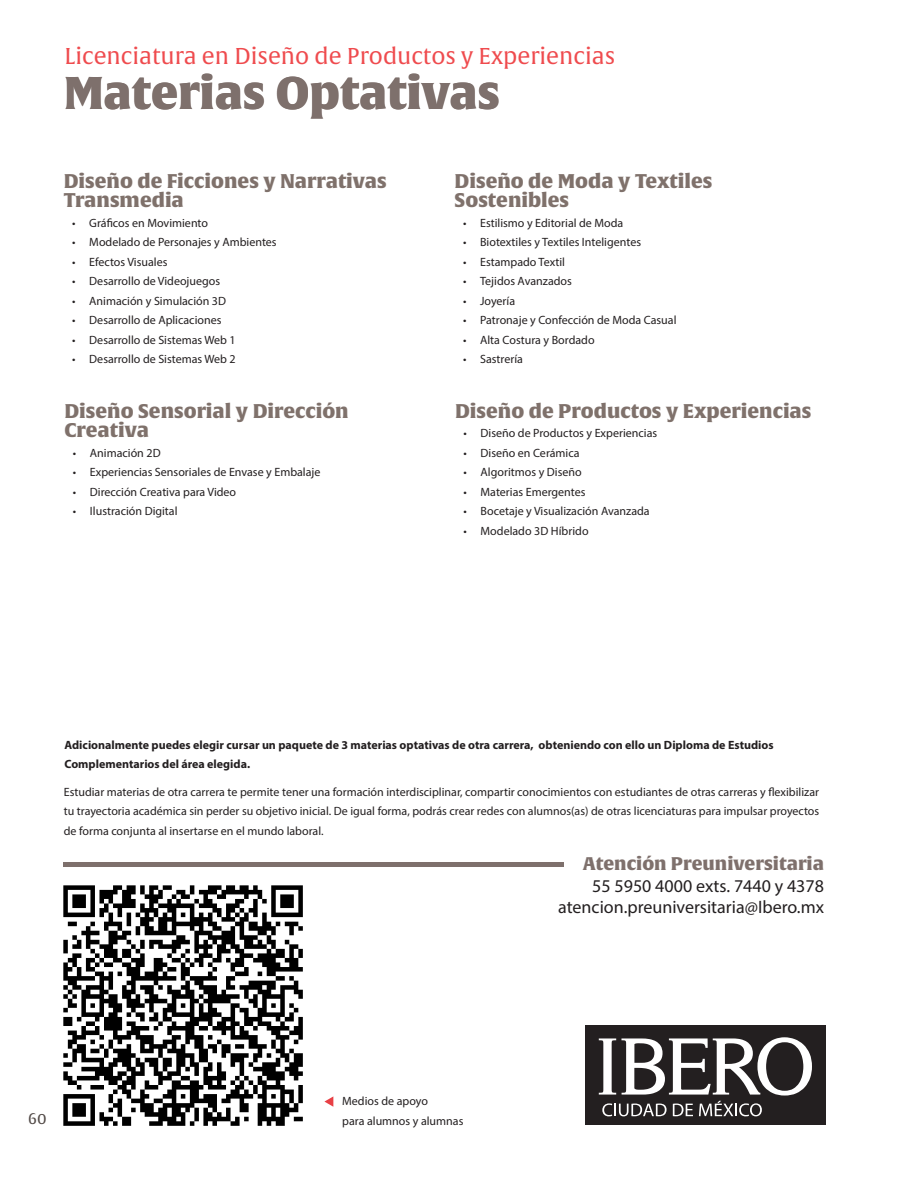
<style>
.page{position:relative;width:918px;height:1188px;background:#fff}
.page>*{position:absolute;margin:0;border:0;box-sizing:border-box;transform-origin:0 0}
.t1{font:45px "Alverata Bl";color:#7e706c}
.t2{font:22.5px "Alverata";color:#ef4b4e}
.t3{font:19.5px/19.5px "Alverata Bl";color:#7f716b}
.t4{font:18px "Myriad Pro";color:#231f20}
.t5{font:18px "Alverata Bl";color:#7e706c}
.t6{font:15px "Alverata";color:#524a47}
.t7{font:12px/19.5px "Myriad Pro";color:#231f20;text-align:justify}
.t8{font:700 12px/19.5px "Myriad Pro";color:#231f20}
</style>
<div class="page">
<div style="left:585px;top:1025px;width:240px;height:99px;background:#231f20"></div>
<svg style="left:599px;top:1037px;width:213px;height:79px"></svg>
<div style="left:64px;top:862px;width:500px;height:5px;background:#7e706c"></div>
<img style="left:63px;top:885px;width:240px;height:241px">
<svg style="left:324px;top:1096px;width:9px;height:11px"></svg>
<p class="t2" style="left:64px;top:43px;width:552px">Licenciatura en Diseño de Productos y Experiencias</p>
<p class="t1" style="left:64px;top:64px;width:438px">Materias Optativas</p>
<p class="t3" style="left:64px;top:171px;width:325px">Diseño de Ficciones y Narrativas<br>Transmedia</p>
<p class="t7" style="left:72px;top:213px;width:137px">• Gráficos en Movimiento</p>
<p class="t7" style="left:72px;top:232px;width:206px">• Modelado de Personajes y Ambientes</p>
<p class="t7" style="left:72px;top:252px;width:97px">• Efectos Visuales</p>
<p class="t7" style="left:72px;top:271px;width:149px">• Desarrollo de Videojuegos</p>
<p class="t7" style="left:72px;top:291px;width:155px">• Animación y Simulación 3D</p>
<p class="t7" style="left:72px;top:310px;width:151px">• Desarrollo de Aplicaciones</p>
<p class="t7" style="left:72px;top:330px;width:165px">• Desarrollo de Sistemas Web 1</p>
<p class="t7" style="left:72px;top:349px;width:165px">• Desarrollo de Sistemas Web 2</p>
<p class="t3" style="left:64px;top:401px;width:286px">Diseño Sensorial y Dirección<br>Creativa</p>
<p class="t7" style="left:73px;top:443px;width:89px">• Animación 2D</p>
<p class="t7" style="left:73px;top:462px;width:249px">• Experiencias Sensoriales de Envase y Embalaje</p>
<p class="t7" style="left:73px;top:482px;width:165px">• Dirección Creativa para Video</p>
<p class="t7" style="left:73px;top:501px;width:106px">• Ilustración Digital</p>
<p class="t3" style="left:455px;top:171px;width:259px">Diseño de Moda y Textiles<br>Sostenibles</p>
<p class="t7" style="left:463px;top:213px;width:162px">• Estilismo y Editorial de Moda</p>
<p class="t7" style="left:463px;top:232px;width:179px">• Biotextiles y Textiles Inteligentes</p>
<p class="t7" style="left:463px;top:252px;width:103px">• Estampado Textil</p>
<p class="t7" style="left:463px;top:271px;width:110px">• Tejidos Avanzados</p>
<p class="t7" style="left:463px;top:291px;width:54px">• Joyería</p>
<p class="t7" style="left:463px;top:310px;width:215px">• Patronaje y Confección de Moda Casual</p>
<p class="t7" style="left:463px;top:330px;width:133px">• Alta Costura y Bordado</p>
<p class="t7" style="left:463px;top:349px;width:61px">• Sastrería</p>
<p class="t3" style="left:455px;top:401px;width:358px">Diseño de Productos y Experiencias</p>
<p class="t7" style="left:464px;top:423px;width:195px">• Diseño de Productos y Experiencias</p>
<p class="t7" style="left:464px;top:443px;width:118px">• Diseño en Cerámica</p>
<p class="t7" style="left:464px;top:462px;width:120px">• Algoritmos y Diseño</p>
<p class="t7" style="left:464px;top:482px;width:123px">• Materias Emergentes</p>
<p class="t7" style="left:464px;top:501px;width:188px">• Bocetaje y Visualización Avanzada</p>
<p class="t7" style="left:464px;top:521px;width:127px">• Modelado 3D Híbrido</p>
<p class="t8" style="left:64px;top:734px;width:711px">Adicionalmente puedes elegir cursar un paquete de 3 materias optativas de otra carrera, obteniendo con ello un Diploma de Estudios<br>Complementarios del área elegida.</p>
<p class="t7" style="left:64px;top:782px;width:757px">Estudiar materias de otra carrera te permite tener una formación interdisciplinar, compartir conocimientos con estudiantes de otras carreras y flexibilizar tu trayectoria académica sin perder su objetivo inicial. De igual forma, podrás crear redes con alumnos(as) de otras licenciaturas para impulsar proyectos de forma conjunta al insertarse en el mundo laboral.</p>
<p class="t5" style="left:583px;top:852px;width:243px">Atención Preuniversitaria</p>
<p class="t4" style="left:592px;top:875px;width:233px">55 5950 4000 exts. 7440 y 4378</p>
<p class="t4" style="left:558px;top:896px;width:267px">atencion.preuniversitaria@Ibero.mx</p>
<p class="t6" style="left:28px;top:1110px;width:20px">60</p>
<p class="t7" style="left:342px;top:1091px;width:87px">Medios de apoyo</p>
<p class="t7" style="left:342px;top:1111px;width:123px">para alumnos y alumnas</p>
</div>
